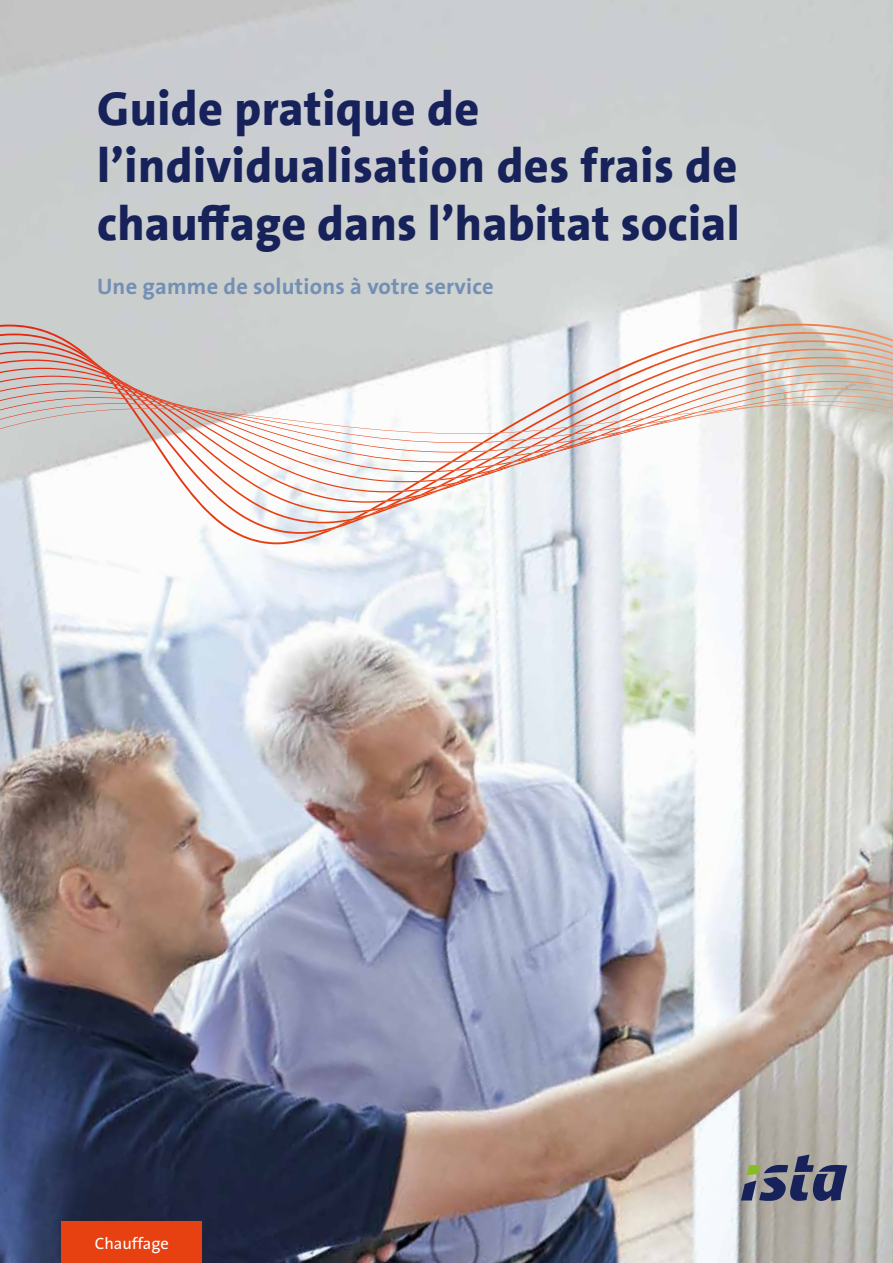
<style>
.page{position:relative;width:893px;height:1263px;background:#fff}
.page>*{position:absolute;margin:0;border:0;box-sizing:border-box;transform-origin:0 0}
.t1{font:800 48px/57.6px "The Sans";letter-spacing:.01em;color:#162259}
.t2{font:700 22.5px "Ista The Sans";letter-spacing:.01em;color:#738fb4}
.t3{font:16.5px "Ista The Sans";color:#fff}
</style>
<div class="page">
<img style="left:0;top:0;width:893px;height:1263px">
<svg style="left:741px;top:1154px;width:106px;height:47px;background:#6d7280"></svg>
<svg style="left:0;top:324px;width:893px;height:220px"></svg>
<svg style="left:0;top:332px;width:893px;height:202px"></svg>
<svg style="left:0;top:340px;width:893px;height:183px"></svg>
<svg style="left:0;top:349px;width:893px;height:164px"></svg>
<svg style="left:0;top:357px;width:893px;height:146px"></svg>
<svg style="left:0;top:365px;width:893px;height:127px"></svg>
<svg style="left:0;top:373px;width:893px;height:109px"></svg>
<svg style="left:0;top:381px;width:893px;height:91px"></svg>
<svg style="left:0;top:388px;width:893px;height:74px"></svg>
<svg style="left:0;top:395px;width:893px;height:57px"></svg>
<svg style="left:0;top:401px;width:893px;height:42px"></svg>
<div style="left:62px;top:1222px;width:140px;height:41px;background:#e74011"></div>
<p class="t1" style="left:97px;top:80px;width:644px">Guide pratique de l’individualisation des frais de chauffage dans l’habitat social</p>
<p class="t2" style="left:97px;top:267px;width:398px">Une gamme de solutions à votre service</p>
<p class="t3" style="left:95px;top:1229px;width:76px">Chauffage</p>
</div>
